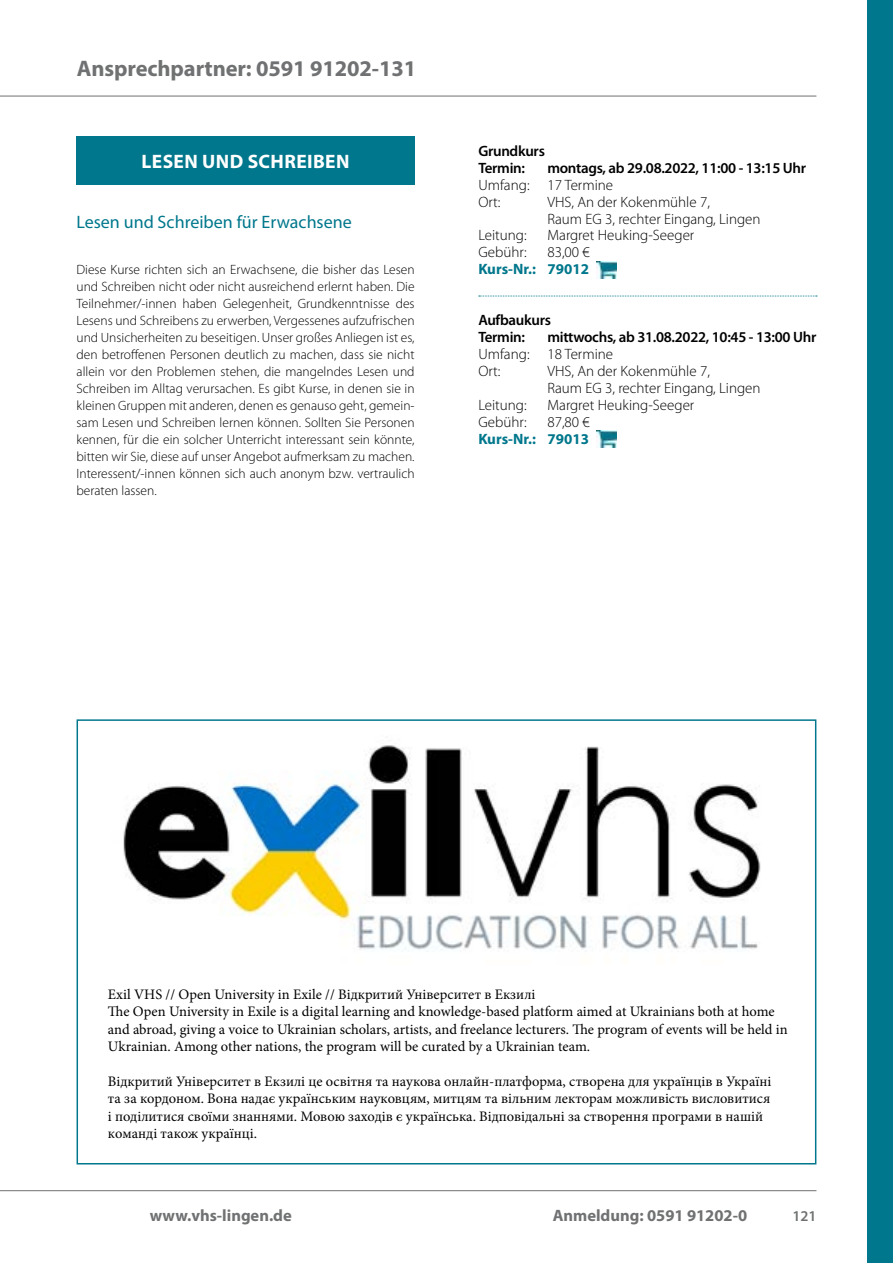
<style>
.page{position:relative;width:893px;height:1263px;background:#fff}
.page>*{position:absolute;margin:0;border:0;box-sizing:border-box;transform-origin:0 0}
.t1{font:700 22.5px "Myriad Pro";letter-spacing:-.005em;color:#707172}
.t2{font:700 19.5px "Myriad Pro";letter-spacing:.02em;color:#fff}
.t3{font:18px "Myriad Pro";color:#00778c}
.t4{font:700 16.5px "Myriad Pro";color:#707172}
.t5{font:300 15px/17px "Myriad Pro";color:#000}
.t6{font:600 15px/17px "Myriad Pro";letter-spacing:-.02em;color:#000}
.t7{font:700 15px "Myriad Pro";color:#00778c}
.t8{font:600 15px "Myriad Pro";color:#707172}
.t9{font:14.55px/17.4px "Minion Pro";color:#000}
.t10{font:300 13.5px/17px "Myriad Pro";color:#000;text-align:justify}
</style>
<div class="page">
<hr style="left:0;top:96px;width:816px;height:1px;background:#707172">
<hr style="left:0;top:1190px;width:816px;height:1px;background:#707172">
<div style="left:867px;top:0;width:26px;height:1263px;background:#00778c"></div>
<div style="left:77px;top:136px;width:338px;height:49px;background:#00778c"></div>
<svg style="left:479px;top:296px;width:338px;height:1px"></svg>
<img style="left:596px;top:261px;width:21px;height:17px">
<img style="left:596px;top:431px;width:21px;height:17px">
<img style="left:123px;top:745px;width:638px;height:205px">
<div style="left:77px;top:719px;width:739px;height:445px;border:2px solid #00778c"></div>
<h1 class="t1" style="left:77px;top:54px;width:341px">Ansprechpartner: 0591 91202-131</h1>
<h2 class="t2" style="left:142px;top:148px;width:209px">LESEN UND SCHREIBEN</h2>
<h3 class="t3" style="left:77px;top:210px;width:277px">Lesen und Schreiben für Erwachsene</h3>
<p class="t10" style="left:77px;top:261px;width:340px">Diese Kurse richten sich an Erwachsene, die bisher das Lesen und Schreiben nicht oder nicht ausreichend erlernt haben. Die Teilnehmer/-innen haben Gelegenheit, Grundkenntnisse des Lesens und Schreibens zu erwerben, Vergessenes aufzufrischen und Unsicherheiten zu beseitigen. Unser großes Anliegen ist es, den betroffenen Personen deutlich zu machen, dass sie nicht allein vor den Problemen stehen, die mangelndes Lesen und Schreiben im Alltag verursachen. Es gibt Kurse, in denen sie in kleinen Gruppen mit anderen, denen es genauso geht, gemein&shy;sam Lesen und Schreiben lernen können. Sollten Sie Personen kennen, für die ein solcher Unterricht interessant sein könnte, bitten wir Sie, diese auf unser Angebot aufmerksam zu machen.<br>Interessent/-innen können sich auch anonym bzw. vertraulich beraten lassen.</p>
<p class="t6" style="left:478px;top:142px;width:68px">Grundkurs<br>Termin:</p>
<p class="t6" style="left:547px;top:159px;width:260px">montags, ab 29.08.2022, 11:00 - 13:15 Uhr</p>
<p class="t5" style="left:478px;top:176px;width:136px">Umfang: 17 Termine<br>Ort:</p>
<p class="t5" style="left:547px;top:193px;width:215px">VHS, An der Kokenmühle 7,<br>Raum EG 3, rechter Eingang, Lingen</p>
<p class="t5" style="left:478px;top:227px;width:50px">Leitung:</p>
<p class="t5" style="left:547px;top:227px;width:148px">Margret Heuking-Seeger</p>
<p class="t5" style="left:478px;top:244px;width:50px">Gebühr:</p>
<p class="t5" style="left:547px;top:244px;width:44px">83,00 €</p>
<p class="t7" style="left:478px;top:260px;width:112px">Kurs-Nr.: 79012</p>
<p class="t6" style="left:478px;top:312px;width:74px">Aufbaukurs<br>Termin:</p>
<p class="t6" style="left:547px;top:329px;width:271px">mittwochs, ab 31.08.2022, 10:45 - 13:00 Uhr</p>
<p class="t5" style="left:478px;top:345px;width:136px">Umfang: 18 Termine<br>Ort:</p>
<p class="t5" style="left:547px;top:362px;width:215px">VHS, An der Kokenmühle 7,<br>Raum EG 3, rechter Eingang, Lingen</p>
<p class="t5" style="left:478px;top:396px;width:50px">Leitung:</p>
<p class="t5" style="left:547px;top:396px;width:148px">Margret Heuking-Seeger</p>
<p class="t5" style="left:478px;top:413px;width:50px">Gebühr:</p>
<p class="t5" style="left:547px;top:413px;width:44px">87,80 €</p>
<p class="t7" style="left:478px;top:429px;width:112px">Kurs-Nr.: 79013</p>
<p class="t9" style="left:108px;top:985px;width:681px">Exil VHS // Open University in Exile // Відкритий Університет в Екзилі<br>The Open University in Exile is a digital learning and knowledge-based platform aimed at Ukrainians both at home and abroad, giving a voice to Ukrainian scholars, artists, and freelance lecturers. The program of events will be held in Ukrainian. Among other nations, the program will be curated by a Ukrainian team.</p>
<p class="t9" style="left:108px;top:1073px;width:665px">Відкритий Університет в Екзилі це освітня та наукова онлайн-платформа, створена для українців в Україні та за кордоном. Вона надає українським науковцям, митцям та вільним лекторам можливість висловитися і поділитися своїми знаннями. Мовою заходів є українська. Відповідальні за створення програми в нашій команді також українці.</p>
<p class="t4" style="left:150px;top:1204px;width:144px">www.vhs-lingen.de</p>
<p class="t4" style="left:553px;top:1204px;width:196px">Anmeldung: 0591 91202-0</p>
<p class="t8" style="left:792px;top:1208px;width:26px">121</p>
</div>
